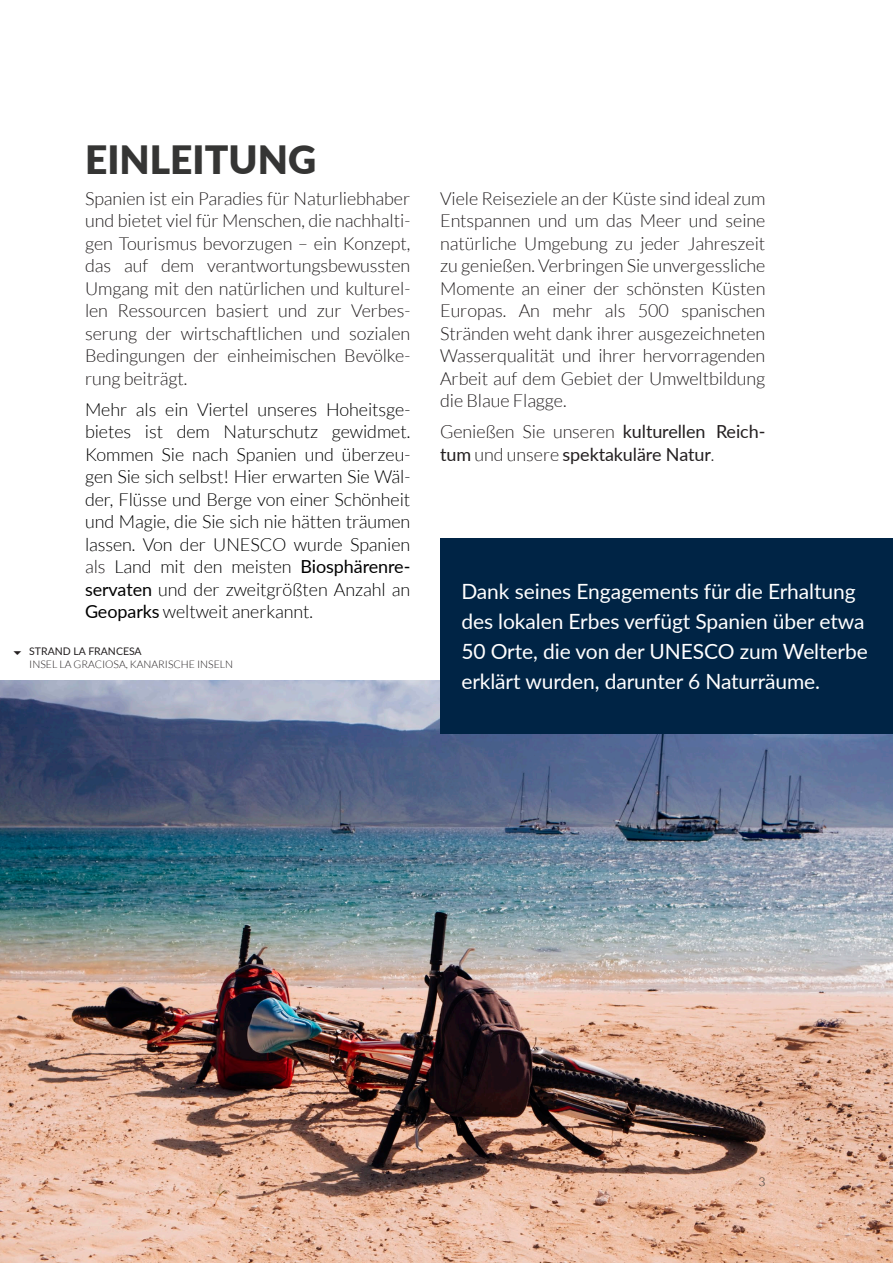
<style>
.page{position:relative;width:893px;height:1263px;background:#fff}
.page>*{position:absolute;margin:0;border:0;box-sizing:border-box;transform-origin:0 0}
.t1{font:900 39px "Lato";color:#353534}
.Destacado{font:21px/30px "Lato";letter-spacing:-.005em;color:#fff}
.Body{font:300 18px/22.5px "Lato";letter-spacing:-.005em;color:#231f20;text-align:justify}
.Body-2{font:300 18px/22.5px "Lato";letter-spacing:-.005em;color:#000;text-align:justify}
.Body-3{font:18px/22.5px "Lato";letter-spacing:-.005em;color:#231f20}
.t2{font:300 12px "Lato";color:#353534}
.SUBPIE_ARRIBA{font:300 10.5px "Lato";color:#231f20}
.t3{font:10.5px "Lato";color:#231f20}
.s1{color:#231f20}
.s2{font-weight:400}
.s3{font-weight:300}
</style>
<div class="page">
<img style="left:0;top:680px;width:893px;height:583px">
<div style="left:440px;top:538px;width:453px;height:195px;background:#002445"></div>
<h1 class="t1" style="left:85px;top:130px;width:233px">EINLEITUNG</h1>
<p class="Body" style="left:85px;top:187px;width:327px">Spanien ist ein Paradies für Naturliebhaber und bietet viel für Menschen, die nachhalti&shy;gen Tourismus bevorzugen – ein Konzept, das auf dem verantwortungsbewussten Umgang mit den natürlichen und kulturel&shy;len Ressourcen basiert und zur Verbes&shy;serung der wirtschaftlichen und sozialen Bedingungen der einheimischen Bevölke&shy;rung beiträgt.</p>
<p class="Body-2" style="left:85px;top:398px;width:327px">Mehr als ein Viertel unseres Hoheitsge&shy;bietes ist dem Naturschutz gewidmet.<br>Kommen Sie nach Spanien und überzeu&shy;gen Sie sich selbst! Hier erwarten Sie Wäl&shy;der, Flüsse und Berge von einer Schönheit und Magie, die Sie sich nie hätten träumen lassen. Von der UNESCO wurde Spanien <span class="s1">als</span> Land mit den meisten <span class="s2">Biosphärenre&shy;servaten</span> und der zweitgrößten Anzahl an <span class="s2">Geoparks</span> weltweit anerkannt.</p>
<p class="t3" style="left:29px;top:644px;width:114px">STRAND LA FRANCESA</p>
<p class="SUBPIE_ARRIBA" style="left:29px;top:658px;width:205px">INSEL LA GRACIOSA, KANARISCHE INSELN</p>
<p class="Body" style="left:440px;top:187px;width:327px">Viele Reiseziele an der Küste sind ideal zum Entspannen und um das Meer und seine natürliche Umgebung zu jeder Jahreszeit zu genießen. Verbringen Sie unvergessliche Momente an einer der schönsten Küsten Europas. An mehr als 500 spanischen Stränden weht dank ihrer ausgezeichneten Wasserqualität und ihrer hervorragenden Arbeit auf dem Gebiet der Umweltbildung die Blaue Flagge.</p>
<p class="Body-3" style="left:440px;top:420px;width:327px"><span class="s3">Genießen Sie unseren</span> kulturellen Reich&shy;tum <span class="s3">und unsere</span> spektakuläre Natur<span class="s3">.</span></p>
<p class="Destacado" style="left:461px;top:575px;width:408px">Dank seines Engagements für die Erhaltung des lokalen Erbes verfügt Spanien über etwa 50 Orte, die von der UNESCO zum Welterbe erklärt wurden, darunter 6 Naturräume.</p>
<p class="t2" style="left:758px;top:1175px;width:8px">3</p>
</div>
